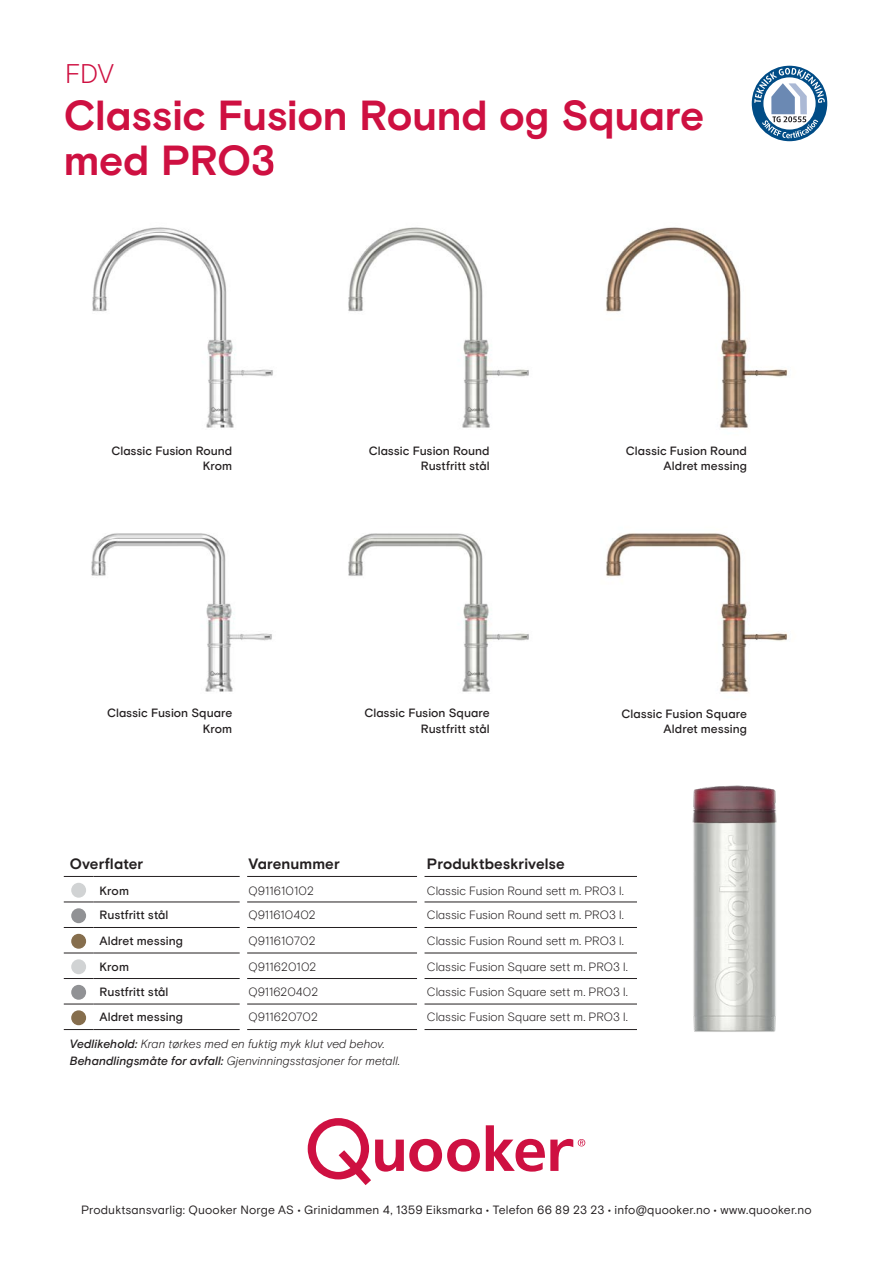
<style>
.page{position:relative;width:893px;height:1263px;background:#fff}
.page>*{position:absolute;margin:0;border:0;box-sizing:border-box;transform-origin:0 0}
.t1{font:700 42px/45px "Basis Grotesque Pro";letter-spacing:-.005em;color:#ce1041}
.t2{font:300 27px "Basis Grotesque Pro";color:#ce1041}
.t3{font:700 15px "Basis Grotesque Pro";letter-spacing:.005em;color:#231f20}
.t4{font:300 12px "Basis Grotesque Pro";letter-spacing:.005em;color:#231f20}
.t5{font:500 12px/15px "Basis Grotesque Pro";letter-spacing:.005em;color:#231f20;text-align:right}
.t6{font:12px "Basis Grotesque Pro";letter-spacing:.015em;color:#231f20}
.t7{font:italic 300 12px/16.5px "Basis Grotesque Pro";color:#231f20}
.s1{font-weight:500}
</style>
<div class="page">
<img style="left:91px;top:533px;width:181px;height:159px">
<img style="left:348px;top:533px;width:181px;height:159px">
<img style="left:606px;top:533px;width:182px;height:160px">
<svg style="left:308px;top:1118px;width:172px;height:67px"></svg>
<svg style="left:486px;top:1125px;width:99px;height:46px"></svg>
<img style="left:92px;top:227px;width:181px;height:201px">
<img style="left:348px;top:227px;width:181px;height:201px">
<img style="left:606px;top:227px;width:182px;height:202px">
<hr style="left:64px;top:927px;width:30px;height:1px;background:#231f20">
<hr style="left:94px;top:927px;width:148px;height:1px;background:#231f20">
<hr style="left:242px;top:927px;width:179px;height:1px;background:#231f20">
<hr style="left:421px;top:927px;width:217px;height:1px;background:#231f20">
<hr style="left:64px;top:1004px;width:30px;height:1px;background:#231f20">
<hr style="left:94px;top:1004px;width:148px;height:1px;background:#231f20">
<hr style="left:242px;top:1004px;width:179px;height:1px;background:#231f20">
<hr style="left:421px;top:1004px;width:217px;height:1px;background:#231f20">
<hr style="left:242px;top:1029px;width:179px;height:1px;background:#231f20">
<hr style="left:421px;top:1029px;width:217px;height:1px;background:#231f20">
<hr style="left:64px;top:876px;width:30px;height:1px;background:#231f20">
<hr style="left:94px;top:876px;width:148px;height:1px;background:#231f20">
<hr style="left:242px;top:876px;width:179px;height:1px;background:#231f20">
<hr style="left:421px;top:876px;width:217px;height:1px;background:#231f20">
<hr style="left:64px;top:902px;width:30px;height:1px;background:#231f20">
<hr style="left:94px;top:902px;width:148px;height:1px;background:#231f20">
<hr style="left:242px;top:902px;width:179px;height:1px;background:#231f20">
<hr style="left:421px;top:902px;width:217px;height:1px;background:#231f20">
<hr style="left:64px;top:953px;width:30px;height:1px;background:#231f20">
<hr style="left:94px;top:953px;width:148px;height:1px;background:#231f20">
<hr style="left:242px;top:953px;width:179px;height:1px;background:#231f20">
<hr style="left:421px;top:953px;width:217px;height:1px;background:#231f20">
<hr style="left:64px;top:978px;width:30px;height:1px;background:#231f20">
<hr style="left:94px;top:978px;width:148px;height:1px;background:#231f20">
<hr style="left:242px;top:978px;width:179px;height:1px;background:#231f20">
<hr style="left:421px;top:978px;width:217px;height:1px;background:#231f20">
<hr style="left:64px;top:1029px;width:30px;height:1px;background:#231f20">
<hr style="left:94px;top:1029px;width:148px;height:1px;background:#231f20">
<div style="left:71px;top:883px;width:15px;height:15px;background:#d1d3d4;border-radius:50%"></div>
<div style="left:71px;top:908px;width:15px;height:15px;background:#919295;border-radius:50%"></div>
<div style="left:72px;top:934px;width:13px;height:14px;background:#866e4d;border-radius:50%"></div>
<div style="left:71px;top:934px;width:15px;height:15px;border:2px solid #866e4d;border-radius:50%"></div>
<div style="left:71px;top:959px;width:15px;height:15px;background:#d1d3d4;border-radius:50%"></div>
<div style="left:71px;top:985px;width:15px;height:15px;background:#919295;border-radius:50%"></div>
<div style="left:72px;top:1011px;width:13px;height:13px;background:#866e4d;border-radius:50%"></div>
<div style="left:71px;top:1010px;width:15px;height:15px;border:2px solid #866e4d;border-radius:50%"></div>
<div style="left:240px;top:866px;width:7px;height:168px;background:#fff"></div>
<div style="left:417px;top:866px;width:8px;height:168px;background:#fff"></div>
<img style="left:637px;top:785px;width:140px;height:247px">
<div style="left:752px;top:66px;width:75px;height:75px;background:#004c86;border-radius:50%"></div>
<svg style="left:754px;top:68px;width:71px;height:70px"></svg>
<h2 class="t2" style="left:65px;top:57px;width:50px">FDV</h2>
<h1 class="t1" style="left:64px;top:95px;width:642px">Classic Fusion Round og Square med PRO3</h1>
<p class="t5" style="left:111px;top:443px;width:122px">Classic Fusion Round<br>Krom</p>
<p class="t5" style="left:107px;top:705px;width:127px;line-height:16.5px">Classic Fusion Square<br>Krom</p>
<p class="t5" style="left:369px;top:443px;width:122px">Classic Fusion Round<br>Rustfritt stål</p>
<p class="t5" style="left:364px;top:705px;width:127px;line-height:16.5px">Classic Fusion Square<br>Rustfritt stål</p>
<p class="t5" style="left:626px;top:443px;width:122px">Classic Fusion Round<br>Aldret messing</p>
<p class="t5" style="left:622px;top:707px;width:127px">Classic Fusion Square<br>Aldret messing</p>
<p class="t3" style="left:70px;top:855px;width:75px">Overflater</p>
<p class="t3" style="left:248px;top:855px;width:93px">Varenummer</p>
<p class="t3" style="left:427px;top:855px;width:139px">Produktbeskrivelse</p>
<p class="t5" style="left:100px;top:883px;width:31px">Krom</p>
<p class="t4" style="left:248px;top:884px;width:67px">Q911610102</p>
<p class="t4" style="left:427px;top:884px;width:198px">Classic Fusion Round sett m. PRO3 l.</p>
<p class="t5" style="left:100px;top:908px;width:70px">Rustfritt stål</p>
<p class="t4" style="left:248px;top:908px;width:69px">Q911610402</p>
<p class="t4" style="left:427px;top:908px;width:198px">Classic Fusion Round sett m. PRO3 l.</p>
<p class="t5" style="left:100px;top:933px;width:85px">Aldret messing</p>
<p class="t4" style="left:248px;top:933px;width:69px">Q911610702</p>
<p class="t4" style="left:427px;top:933px;width:198px">Classic Fusion Round sett m. PRO3 l.</p>
<p class="t5" style="left:100px;top:960px;width:31px">Krom</p>
<p class="t4" style="left:248px;top:960px;width:70px">Q911620102</p>
<p class="t4" style="left:427px;top:960px;width:203px">Classic Fusion Square sett m. PRO3 l.</p>
<p class="t5" style="left:100px;top:984px;width:70px">Rustfritt stål</p>
<p class="t4" style="left:248px;top:984px;width:71px">Q911620402</p>
<p class="t4" style="left:427px;top:984px;width:203px">Classic Fusion Square sett m. PRO3 l.</p>
<p class="t5" style="left:100px;top:1010px;width:85px">Aldret messing</p>
<p class="t4" style="left:248px;top:1010px;width:71px">Q911620702</p>
<p class="t4" style="left:427px;top:1010px;width:203px">Classic Fusion Square sett m. PRO3 l.</p>
<p class="t7" style="left:70px;top:1036px;width:332px"><span class="s1">Vedlikehold:</span> Kran tørkes med en fuktig myk klut ved behov.<br><span class="s1">Behandlingsmåte for avfall:</span> Gjenvinningsstasjoner for metall.</p>
<p class="t6" style="left:81px;top:1203px;width:732px">Produktsansvarlig: Quooker Norge AS • Grinidammen 4, 1359 Eiksmarka • Telefon 66 89 23 23 • info@quooker.no • www.quooker.no</p>
</div>
